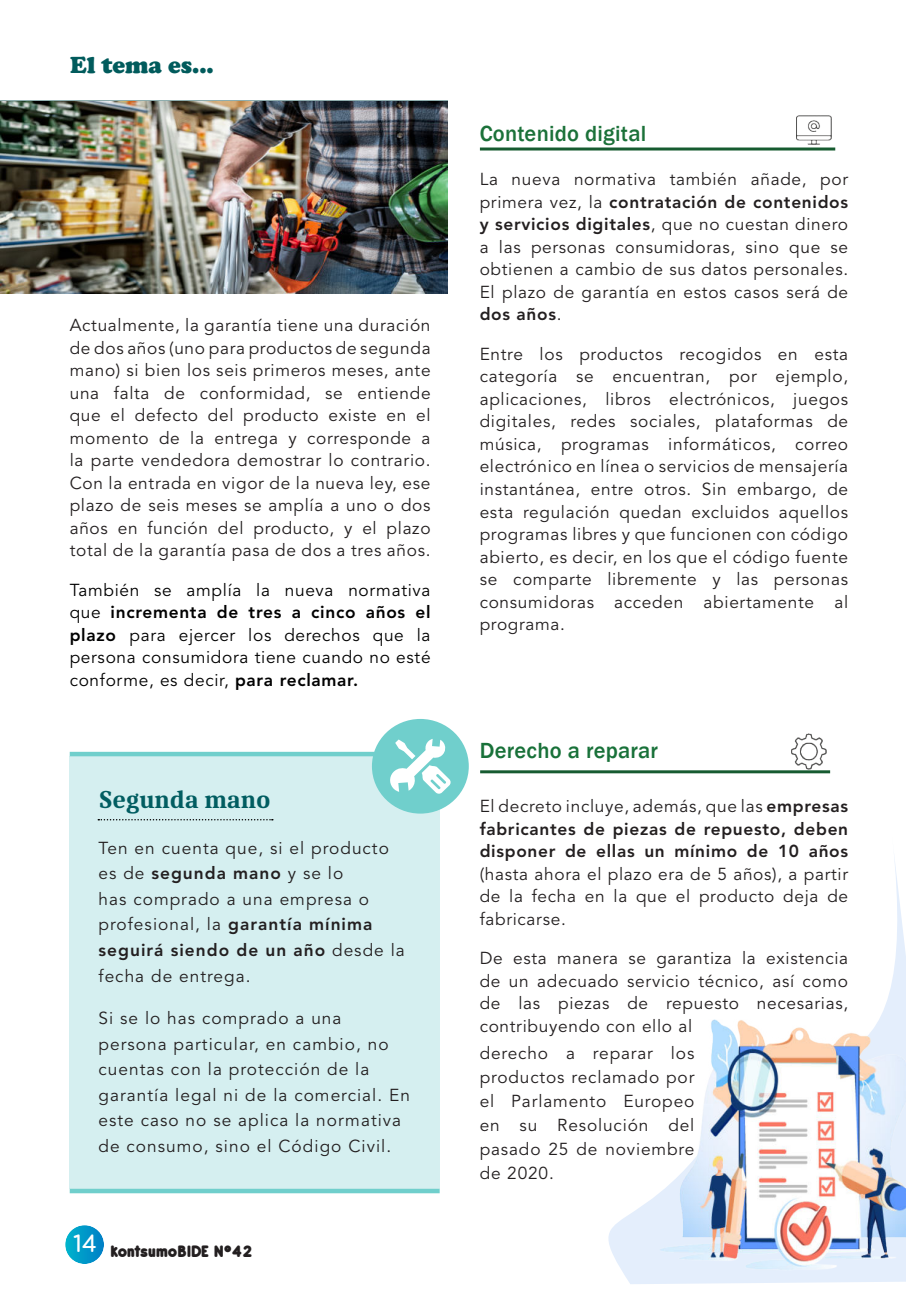
<style>
.page{position:relative;width:906px;height:1289px;background:#fff}
.page>*{position:absolute;margin:0;border:0;box-sizing:border-box;transform-origin:0 0}
.t1{font:700 25.5px "Caladea";color:#015d61}
.t2{font:900 24px "Cooper";color:#015b5c}
.t3{font:500 22.5px "Franklin Gothic";letter-spacing:.01em;color:#1b7139}
.t4{font:500 22.5px "Franklin Gothic";letter-spacing:.01em;color:#187139}
.t5{font:700 22.5px "Comfortaa";color:#fff}
.t6{font:800 18px "Antipasto";letter-spacing:-.025em;color:#231f20}
.t7{font:17.25px/22.5px "Avenir LT Std";letter-spacing:.05em;color:#231f20;text-align:justify}
.t8{font:17.25px/22.5px "Avenir LT Std";letter-spacing:.04em;color:#000001;text-align:justify}
.t9{font:800 17.25px/22.5px "Avenir LT Std";letter-spacing:.04em;color:#231f20;text-align:justify}
.s1{font-weight:800}
.s2{font-weight:400}
</style>
<div class="page">
<svg style="left:608px;top:858px;width:298px;height:426px"></svg>
<div style="left:65px;top:1225px;width:39px;height:38px;background:linear-gradient(to right,#04b5cd,#017fc6);border-radius:19px"></div>
<hr style="left:480px;top:770px;width:350px;height:3px;background:#165b31">
<img style="left:0;top:101px;width:448px;height:192px">
<hr style="left:480px;top:147px;width:355px;height:3px;background:#165b30">
<img style="left:659px;top:1019px;width:247px;height:251px">
<div style="left:70px;top:756px;width:370px;height:432px;background:#d5eff0"></div>
<div style="left:70px;top:751px;width:377px;height:5px;background:#70cfcc"></div>
<div style="left:70px;top:1188px;width:370px;height:5px;background:#70cfcc"></div>
<div style="left:372px;top:719px;width:97px;height:94px;background:#70cfcc;border-radius:50%"></div>
<svg style="left:390px;top:739px;width:61px;height:55px"></svg>
<svg style="left:98px;top:819px;width:175px;height:1px"></svg>
<img style="left:792px;top:733px;width:34px;height:36px">
<img style="left:796px;top:115px;width:35px;height:30px">
<h2 class="t2" style="left:70px;top:56px;width:145px">El tema es...</h2>
<p class="t7" style="left:70px;top:316px;width:362px">Actualmente, la garantía tiene una duración de dos años (uno para productos de segunda mano) si bien los seis primeros meses, ante una falta de conformidad, se entiende que el defecto del producto existe en el momento de la entrega y corresponde a la parte vendedora demostrar lo contrario.<br>Con la entrada en vigor de la nueva ley, ese plazo de seis meses se amplía a uno o dos años en función del producto, y el plazo total de la garantía pasa de dos a tres años.</p>
<p class="t8" style="left:70px;top:580px;width:362px">También se amplía la nueva normativa que <span class="s1">incrementa de tres a cinco años el plazo</span> para ejercer los derechos que la persona consumidora tiene cuando no esté conforme, es decir, <span class="s1">para reclamar.</span></p>
<h1 class="t1" style="left:99px;top:789px;width:173px">Segunda mano</h1>
<p class="t7" style="left:99px;top:837px;width:308px;line-height:25.5px;text-align:left">Ten en cuenta que, si el producto es de <span class="s1">segunda mano</span> y se lo<br>has comprado a una empresa o profesional, la <span class="s1">garantía mínima seguirá siendo de un año</span> desde la fecha de entrega.</p>
<p class="t7" style="left:99px;top:1007px;width:313px;line-height:25.5px;text-align:left">Si se lo has comprado a una persona particular, en cambio, no cuentas con la protección de la garantía legal ni de la comercial. En este caso no se aplica la normativa de consumo, sino el Código Civil.</p>
<h3 class="t5" style="left:73px;top:1231px;width:25px">14</h3>
<p class="t6" style="left:111px;top:1240px;width:143px">kontsumoBIDE Nº42</p>
<h3 class="t3" style="left:480px;top:124px;width:168px">Contenido digital</h3>
<p class="t7" style="left:480px;top:170px;width:370px">La nueva normativa también añade, por primera vez, la <span class="s1">contratación de contenidos y servicios digitales</span>, que no cuestan dinero a las personas consumidoras, sino que se obtienen a cambio de sus datos personales.<br>El plazo de garantía en estos casos será de <span class="s1">dos años</span>.</p>
<p class="t7" style="left:480px;top:344px;width:370px">Entre los productos recogidos en esta categoría se encuentran, por ejemplo, aplicaciones, libros electrónicos, juegos digitales, redes sociales, plataformas de música, programas informáticos, correo electrónico en línea o servicios de mensajería instantánea, entre otros. Sin embargo, de esta regulación quedan excluidos aquellos programas libres y que funcionen con código abierto, es decir, en los que el código fuente se comparte libremente y las personas consumidoras acceden abiertamente al programa.</p>
<h3 class="t4" style="left:480px;top:740px;width:180px">Derecho a reparar</h3>
<p class="t9" style="left:480px;top:795px;width:370px"><span class="s2">El decreto incluye, además, que las</span> empresas fabricantes de piezas de repuesto, deben disponer de ellas un mínimo de 10 años</p>
<p class="t7" style="left:480px;top:864px;width:370px">(hasta ahora el plazo era de 5 años), a partir de la fecha en la que el producto deja de fabricarse.</p>
<p class="t7" style="left:480px;top:948px;width:370px">De esta manera se garantiza la existencia de un adecuado servicio técnico, así como de las piezas de repuesto necesarias, contribuyendo con ello al</p>
<p class="t7" style="left:480px;top:1042px;width:216px;line-height:24px">derecho a reparar los productos reclamado por el Parlamento Europeo en su Resolución del pasado 25 de noviembre de 2020.</p>
</div>
